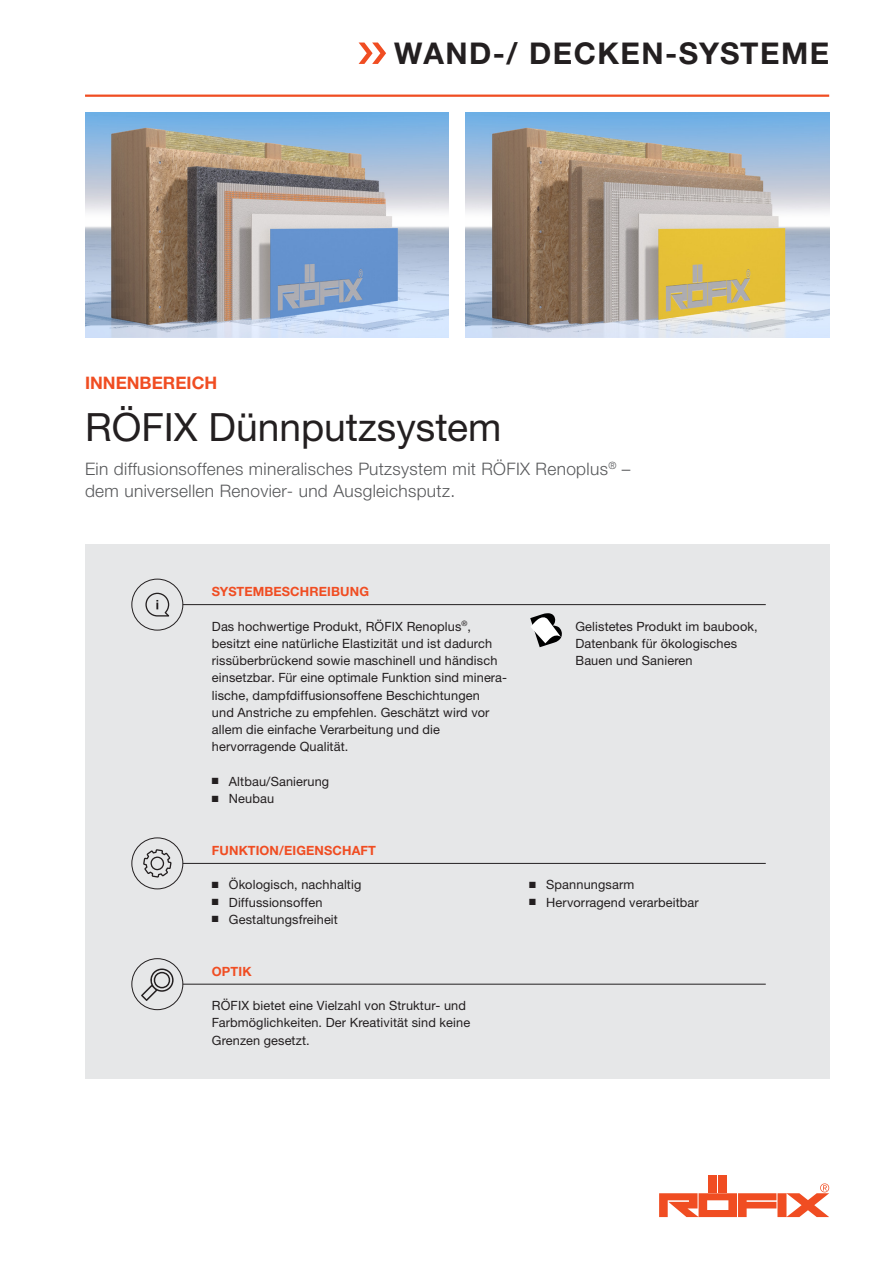
<style>
.page{position:relative;width:893px;height:1263px;background:#fff}
.page>*{position:absolute;margin:0;border:0;box-sizing:border-box;transform-origin:0 0}
.PL_-_Seitentitel{font:39px "Helvetica Neue LTW1 G";color:#231f20}
.t1{font:700 30px "Helvetica Neue LTW1 G";letter-spacing:.05em;color:#231f20}
.PL_-_Head-Subline{font:300 17.25px/21.6px "Helvetica Neue LTW1 G";letter-spacing:.02em;color:#57585a}
.PL_-_Pre-Headline{font:700 17.25px "Helvetica Neue LTW1 G";color:#f04d22}
.PL_-_Fliesstext{font:12.75px/17.2px "Helvetica Neue LTW1 G";letter-spacing:.01em;color:#231f20}
.PL_-_Headline_kl{font:700 12.75px "Helvetica Neue LTW1 G";letter-spacing:.01em;color:#f04d22}
</style>
<div class="page">
<svg style="left:359px;top:43px;width:27px;height:21px"></svg>
<hr style="left:85px;top:95px;width:744px;height:2px;background:#f04d22">
<div style="left:718px;top:1175px;width:9px;height:17px;background:#f04d22"></div>
<div style="left:709px;top:1175px;width:8px;height:17px;background:#f04d22"></div>
<svg style="left:659px;top:1183px;width:170px;height:34px"></svg>
<div style="left:85px;top:544px;width:744px;height:535px;background:#e6e7e8"></div>
<hr style="left:148px;top:604px;width:618px;height:1px;background:#231f20">
<hr style="left:148px;top:863px;width:618px;height:1px;background:#231f20">
<div style="left:132px;top:579px;width:51px;height:51px;background:#e6e7e8;border-radius:50%"></div>
<svg style="left:145px;top:592px;width:25px;height:25px"></svg>
<div style="left:131px;top:579px;width:52px;height:51px;border:1px solid #231f20;border-radius:50%"></div>
<div style="left:132px;top:838px;width:51px;height:51px;background:#e6e7e8;border-radius:50%"></div>
<svg style="left:143px;top:849px;width:29px;height:29px"></svg>
<div style="left:131px;top:837px;width:52px;height:52px;border:1px solid #231f20;border-radius:50%"></div>
<img style="left:85px;top:113px;width:364px;height:224px">
<img style="left:466px;top:113px;width:363px;height:224px">
<hr style="left:148px;top:984px;width:618px;height:1px;background:#231f20">
<div style="left:132px;top:959px;width:51px;height:51px;background:#e6e7e8;border-radius:50%"></div>
<svg style="left:141px;top:968px;width:33px;height:33px"></svg>
<div style="left:131px;top:958px;width:52px;height:52px;border:1px solid #231f20;border-radius:50%"></div>
<svg style="left:530px;top:613px;width:32px;height:34px"></svg>
<h2 class="t1" style="left:394px;top:35px;width:437px">WAND-/ DECKEN-SYSTEME</h2>
<p class="PL_-_Pre-Headline" style="left:85px;top:372px;width:134px">INNENBEREICH</p>
<p class="PL_-_Seitentitel" style="left:85px;top:403px;width:418px">RÖFIX Dünnputzsystem</p>
<p class="PL_-_Head-Subline" style="left:85px;top:458px;width:547px">Ein diffusionsoffenes mineralisches Putzsystem mit RÖFIX Renoplus<sup>®</sup> – dem universellen Renovier- und Ausgleichsputz.</p>
<p class="PL_-_Headline_kl" style="left:212px;top:584px;width:159px">SYSTEMBESCHREIBUNG</p>
<p class="PL_-_Fliesstext" style="left:212px;top:617px;width:297px">Das hochwertige Produkt, RÖFIX Renoplus<sup>®</sup>, besitzt eine natürliche Elastizität und ist dadurch rissüberbrückend sowie maschinell und händisch einsetzbar. Für eine optimale Funktion sind minera&shy;lische, dampfdiffusionsoffene Beschichtungen<br>und Anstriche zu empfehlen. Geschätzt wird vor allem die einfache Verarbeitung und die hervorragende Qualität.</p>
<p class="PL_-_Fliesstext" style="left:212px;top:772px;width:119px">■ Altbau/Sanierung</p>
<p class="PL_-_Fliesstext" style="left:212px;top:790px;width:64px">■ Neubau</p>
<p class="PL_-_Headline_kl" style="left:212px;top:842px;width:166px">FUNKTION/EIGENSCHAFT</p>
<p class="PL_-_Fliesstext" style="left:212px;top:876px;width:151px">■ Ökologisch, nachhaltig</p>
<p class="PL_-_Fliesstext" style="left:212px;top:893px;width:112px">■ Diffussionsoffen</p>
<p class="PL_-_Fliesstext" style="left:212px;top:910px;width:128px">■ Gestaltungsfreiheit</p>
<p class="PL_-_Headline_kl" style="left:212px;top:963px;width:41px">OPTIK</p>
<p class="PL_-_Fliesstext" style="left:212px;top:997px;width:260px">RÖFIX bietet eine Vielzahl von Struktur- und<br>Farbmöglichkeiten. Der Kreativität sind keine<br>Grenzen gesetzt.</p>
<p class="PL_-_Fliesstext" style="left:575px;top:617px;width:184px">Gelistetes Produkt im baubook,<br>Datenbank für ökologisches<br>Bauen und Sanieren</p>
<p class="PL_-_Fliesstext" style="left:529px;top:876px;width:107px">■ Spannungsarm</p>
<p class="PL_-_Fliesstext" style="left:529px;top:893px;width:171px">■ Hervorragend verarbeitbar</p>
</div>
